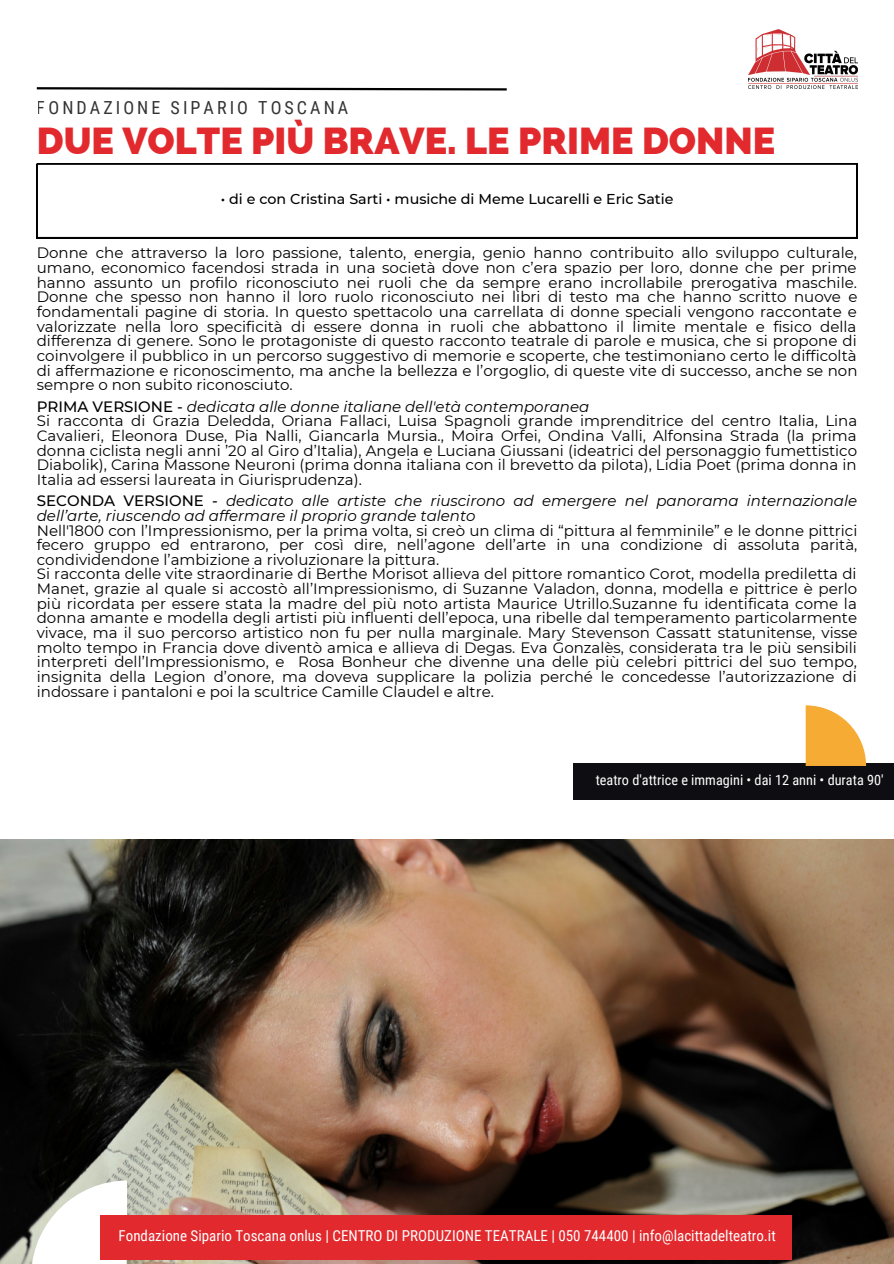
<style>
.page{position:relative;width:894px;height:1264px;background:#fff}
.page>*{position:absolute;margin:0;border:0;box-sizing:border-box;transform-origin:0 0}
.t1{font:800 37.5px "Raleway";color:#e2292d}
.t2{font:18px "Roboto Condensed";letter-spacing:.17em;color:#000}
.t3{font:15px/14.7px "Montserrat";color:#000}
.t4{font:italic 15px/14.7px "Montserrat";color:#000}
.t5{font:15px "Roboto Condensed";color:#fff}
.t6{font:500 14.25px "Montserrat";color:#000}
.t7{font:14.25px "Roboto Condensed";color:#fff}
.s1{font-weight:500}
.s2{font-style:italic}
.s3{font-weight:500;font-style:normal}
</style>
<div class="page">
<img style="left:0;top:839px;width:893px;height:424px">
<svg style="left:36px;top:87px;width:471px;height:4px"></svg>
<svg style="left:37px;top:164px;width:819px;height:74px"></svg>
<img style="left:748px;top:30px;width:109px;height:58px">
<div style="left:572px;top:763px;width:321px;height:37px;background:#0e0e12"></div>
<svg style="left:31px;top:1180px;width:95px;height:83px"></svg>
<div style="left:100px;top:1215px;width:691px;height:44px;background:#e2292d"></div>
<svg style="left:805px;top:705px;width:60px;height:61px"></svg>
<p class="t2" style="left:37px;top:98px;width:313px">FONDAZIONE SIPARIO TOSCANA</p>
<h1 class="t1" style="left:37px;top:119px;width:739px">DUE VOLTE PIÙ BRAVE. LE PRIME DONNE</h1>
<p class="t6" style="left:221px;top:190px;width:454px">• di e con Cristina Sarti • musiche di Meme Lucarelli e Eric Satie</p>
<p class="t3" style="left:37px;top:246px;width:822px;text-align:justify">Donne che attraverso la loro passione, talento, energia, genio hanno contribuito allo sviluppo culturale, umano, economico facendosi strada in una società dove non c’era spazio per loro, donne che per prime hanno assunto un profilo riconosciuto nei ruoli che da sempre erano incrollabile prerogativa maschile.<br>Donne che spesso non hanno il loro ruolo riconosciuto nei libri di testo ma che hanno scritto nuove e fondamentali pagine di storia. In questo spettacolo una carrellata di donne speciali vengono raccontate e valorizzate nella loro specificità di essere donna in ruoli che abbattono il limite mentale e fisico della differenza di genere. Sono le protagoniste di questo racconto teatrale di parole e musica, che si propone di coinvolgere il pubblico in un percorso suggestivo di memorie e scoperte, che testimoniano certo le difficoltà di affermazione e riconoscimento, ma anche la bellezza e l’orgoglio, di queste vite di successo, anche se non sempre o non subito riconosciuto.</p>
<p class="t3" style="left:37px;top:399px;width:821px"><span class="s1">PRIMA VERSIONE -</span> <span class="s2">dedicata alle donne italiane dell'età contemporanea<br></span>Si racconta di Grazia Deledda, Oriana Fallaci, Luisa Spagnoli grande imprenditrice del centro Italia, Lina Cavalieri, Eleonora Duse, Pia Nalli, Giancarla Mursia., Moira Orfei, Ondina Valli, Alfonsina Strada (la prima donna ciclista negli anni ’20 al Giro d’Italia), Angela e Luciana Giussani (ideatrici del personaggio fumettistico Diabolik), Carina Massone Neuroni (prima donna italiana con il brevetto da pilota), Lidia Poet (prima donna in Italia ad essersi laureata in Giurisprudenza).</p>
<p class="t4" style="left:37px;top:493px;width:821px"><span class="s3">SECONDA VERSIONE -</span> dedicato alle artiste che riuscirono ad emergere nel panorama internazionale dell’arte, riuscendo ad affermare il proprio grande talento</p>
<p class="t3" style="left:37px;top:523px;width:821px">Nell'1800 con l’Impressionismo, per la prima volta, si creò un clima di “pittura al femminile” e le donne pittrici fecero gruppo ed entrarono, per così dire, nell’agone dell’arte in una condizione di assoluta parità, condividendone l’ambizione a rivoluzionare la pittura.<br>Si racconta delle vite straordinarie di Berthe Morisot allieva del pittore romantico Corot, modella prediletta di Manet, grazie al quale si accostò all’Impressionismo, di Suzanne Valadon, donna, modella e pittrice è perlo più ricordata per essere stata la madre del più noto artista Maurice Utrillo.Suzanne fu identificata come la donna amante e modella degli artisti più influenti dell’epoca, una ribelle dal temperamento particolarmente vivace, ma il suo percorso artistico non fu per nulla marginale. Mary Stevenson Cassatt statunitense, visse molto tempo in Francia dove diventò amica e allieva di Degas. Eva Gonzalès, considerata tra le più sensibili interpreti dell’Impressionismo, e Rosa Bonheur che divenne una delle più celebri pittrici del suo tempo, insignita della Legion d’onore, ma doveva supplicare la polizia perché le concedesse l’autorizzazione di indossare i pantaloni e poi la scultrice Camille Claudel e altre.</p>
<p class="t7" style="left:595px;top:771px;width:289px">teatro d'attrice e immagini • dai 12 anni • durata 90'</p>
<p class="t5" style="left:119px;top:1226px;width:658px">Fondazione Sipario Toscana onlus | CENTRO DI PRODUZIONE TEATRALE | 050 744400 | info@lacittadelteatro.it</p>
</div>
